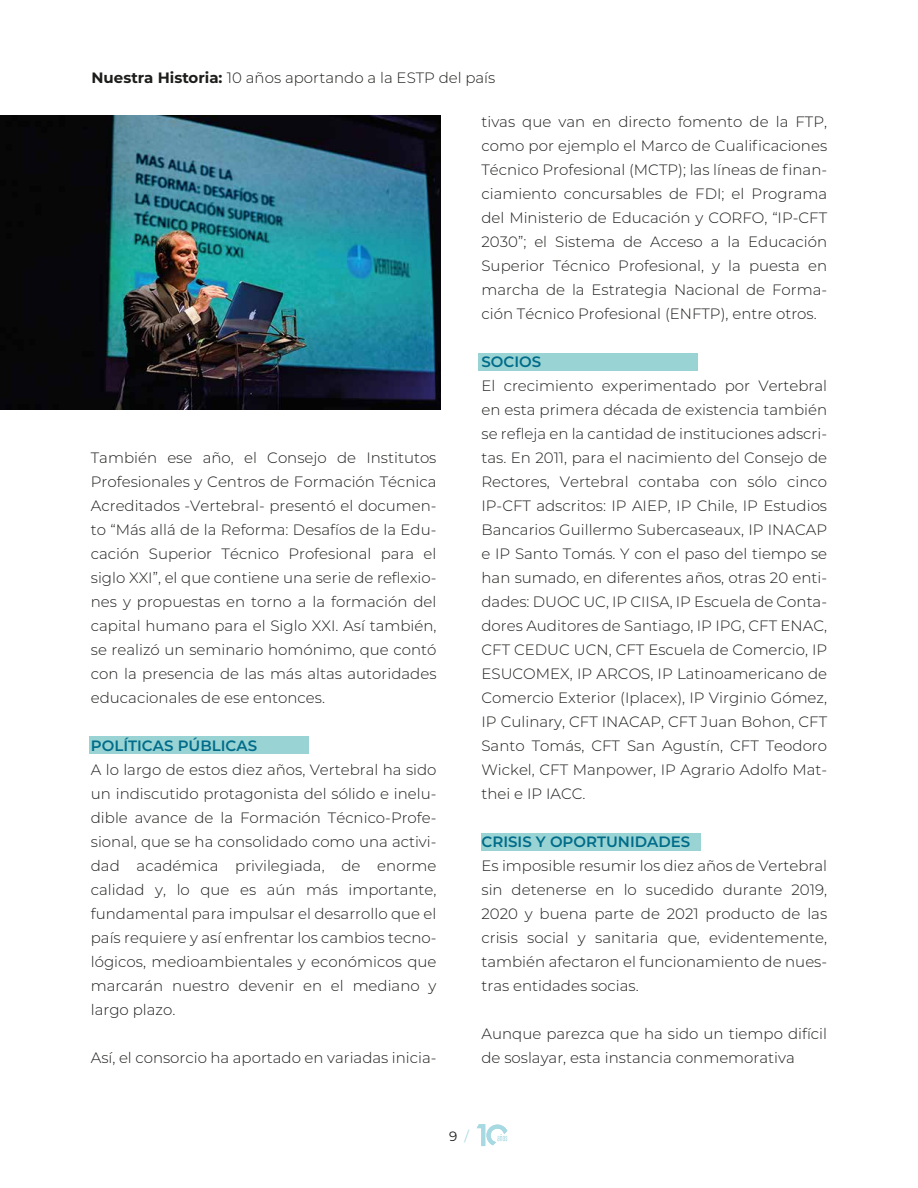
<style>
.page{position:relative;width:918px;height:1188px;background:#fff}
.page>*{position:absolute;margin:0;border:0;box-sizing:border-box;transform-origin:0 0}
.t1{font:300 15px/24px "Montserrat";color:#1d1d1b;text-align:justify}
.t2{font:600 15px "Montserrat";color:#006c89}
.t3{font:13.5px "Montserrat";color:#1d1d1b}
.s1{font-weight:700}
.s2{color:#a7d9e2}
</style>
<div class="page">
<svg style="left:477px;top:1124px;width:30px;height:22px"></svg>
<div style="left:481px;top:833px;width:220px;height:18px;background:#9ad3d4"></div>
<div style="left:478px;top:353px;width:220px;height:18px;background:#9ad3d4"></div>
<div style="left:89px;top:736px;width:220px;height:18px;background:#9ad3d4"></div>
<img style="left:0;top:115px;width:441px;height:294px">
<p class="t1" style="left:92px;top:65px;width:405px"><span class="s1">Nuestra Historia:</span> 10 años aportando a la ESTP del país</p>
<p class="t1" style="left:91px;top:446px;width:347px">También ese año, el Consejo de Institutos Profesionales y Centros de Formación Técnica Acreditados -Vertebral- presentó el documen&shy;to “Más allá de la Reforma: Desafíos de la Edu&shy;cación Superior Técnico Profesional para el siglo XXI”, el que contiene una serie de reflexio&shy;nes y propuestas en torno a la formación del capital humano para el Siglo XXI. Así también, se realizó un seminario homónimo, que contó con la presencia de las más altas autoridades educacionales de ese entonces.</p>
<p class="t2" style="left:91px;top:736px;width:168px">POLÍTICAS PÚBLICAS</p>
<p class="t1" style="left:91px;top:758px;width:347px">A lo largo de estos diez años, Vertebral ha sido un indiscutido protagonista del sólido e inelu&shy;dible avance de la Formación Técnico-Profe&shy;sional, que se ha consolidado como una activi&shy;dad académica privilegiada, de enorme calidad y, lo que es aún más importante, fundamental para impulsar el desarrollo que el país requiere y así enfrentar los cambios tecno&shy;lógicos, medioambientales y económicos que marcarán nuestro devenir en el mediano y largo plazo.</p>
<p class="t1" style="left:91px;top:1046px;width:347px">Así, el consorcio ha aportado en variadas inicia-</p>
<p class="t1" style="left:482px;top:110px;width:347px">tivas que van en directo fomento de la FTP, como por ejemplo el Marco de Cualificaciones Técnico Profesional (MCTP); las líneas de finan&shy;ciamiento concursables de FDI; el Programa del Ministerio de Educación y CORFO, “IP-CFT 2030”; el Sistema de Acceso a la Educación Superior Técnico Profesional, y la puesta en marcha de la Estrategia Nacional de Forma&shy;ción Técnico Profesional (ENFTP), entre otros.</p>
<p class="t2" style="left:482px;top:352px;width:61px">SOCIOS</p>
<p class="t1" style="left:482px;top:374px;width:347px">El crecimiento experimentado por Vertebral en esta primera década de existencia también se refleja en la cantidad de instituciones adscri&shy;tas. En 2011, para el nacimiento del Consejo de Rectores, Vertebral contaba con sólo cinco IP-CFT adscritos: IP AIEP, IP Chile, IP Estudios Bancarios Guillermo Subercaseaux, IP INACAP e IP Santo Tomás. Y con el paso del tiempo se han sumado, en diferentes años, otras 20 enti&shy;dades: DUOC UC, IP CIISA, IP Escuela de Conta&shy;dores Auditores de Santiago, IP IPG, CFT ENAC, CFT CEDUC UCN, CFT Escuela de Comercio, IP ESUCOMEX, IP ARCOS, IP Latinoamericano de Comercio Exterior (Iplacex), IP Virginio Gómez, IP Culinary, CFT INACAP, CFT Juan Bohon, CFT Santo Tomás, CFT San Agustín, CFT Teodoro Wickel, CFT Manpower, IP Agrario Adolfo Mat&shy;thei e IP IACC.</p>
<p class="t2" style="left:482px;top:832px;width:210px">CRISIS Y OPORTUNIDADES</p>
<p class="t1" style="left:482px;top:854px;width:347px">Es imposible resumir los diez años de Vertebral sin detenerse en lo sucedido durante 2019, 2020 y buena parte de 2021 producto de las crisis social y sanitaria que, evidentemente, también afectaron el funcionamiento de nues&shy;tras entidades socias.</p>
<p class="t1" style="left:482px;top:1022px;width:347px">Aunque parezca que ha sido un tiempo difícil de soslayar, esta instancia conmemorativa</p>
<p class="t3" style="left:449px;top:1127px;width:21px">9 <span class="s2">/</span></p>
</div>
